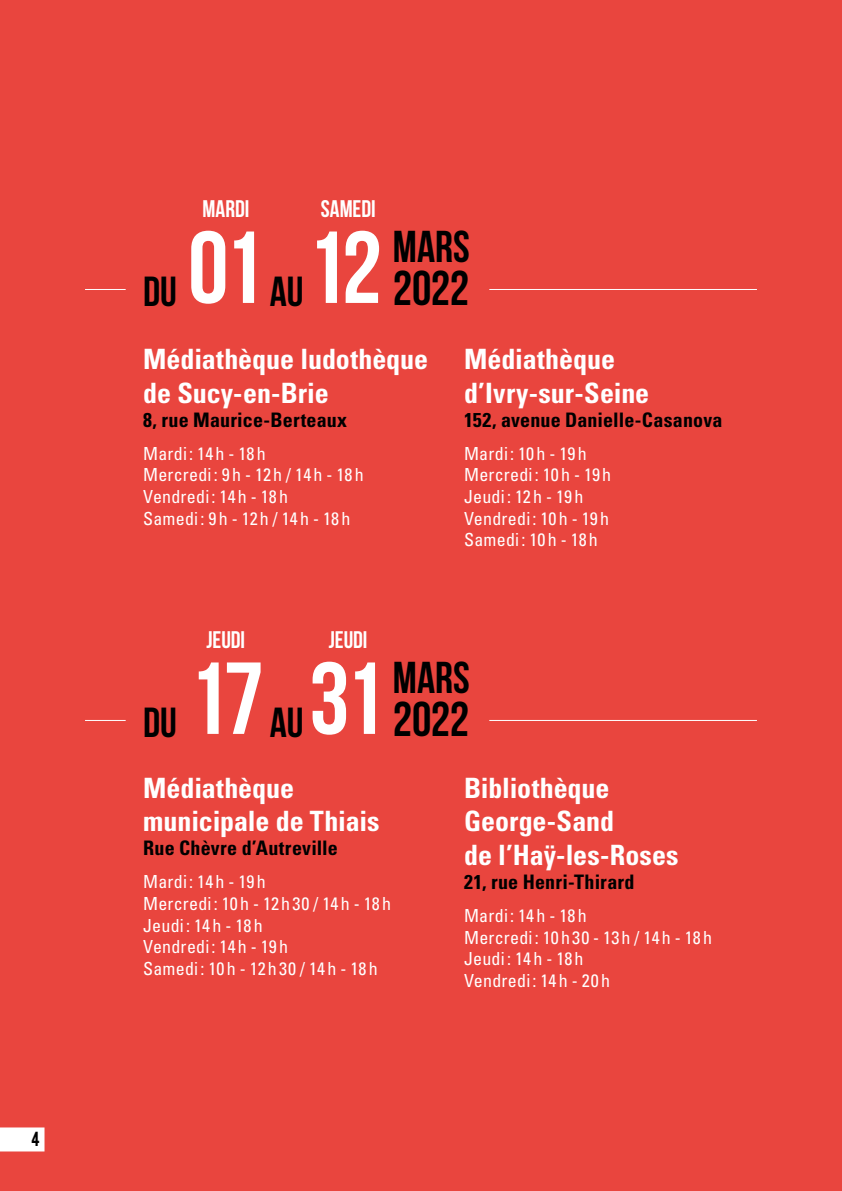
<style>
.page{position:relative;width:842px;height:1191px;background:#e9453e}
.page>*{position:absolute;margin:0;border:0;box-sizing:border-box;transform-origin:0 0}
.t1{font:700 102px "Bebas Neue";color:#fff}
.t2{font:700 48.8px "Bebas Neue";letter-spacing:-.005em;color:#000}
.t3{font:700 44.6px "Bebas Neue";letter-spacing:.005em;color:#000}
.t4{font:700 42px "Bebas Neue";letter-spacing:-.005em;color:#000}
.t5{font:700 condensed 28px/33.6px "Univers LT Std";color:#fff}
.t6{font:700 24px "Bebas Neue";color:#fff}
.t7{font:700 condensed 20px "Univers LT Std";letter-spacing:.01em;color:#000}
.t8{font:condensed 18px/21.6px "Univers LT Std";letter-spacing:.01em;color:#fff}
.t9{font:16px "Bebas";color:#000}
</style>
<div class="page">
<hr style="left:85px;top:289px;width:41px;height:1px;background:#fff">
<hr style="left:489px;top:289px;width:268px;height:1px;background:#fff">
<hr style="left:85px;top:720px;width:41px;height:1px;background:#fff">
<hr style="left:489px;top:720px;width:268px;height:1px;background:#fff">
<div style="left:0;top:1127px;width:45px;height:24px;background:#fff"></div>
<p class="t9" style="left:31px;top:1126px;width:10px">4</p>
<h3 class="t6" style="left:321px;top:196px;width:56px">SAMEDI</h3>
<h1 class="t1" style="left:188px;top:212px;width:195px">01 12</h1>
<h3 class="t6" style="left:202px;top:196px;width:49px">MARDI</h3>
<h3 class="t4" style="left:143px;top:268px;width:35px">DU</h3>
<h3 class="t4" style="left:270px;top:268px;width:35px">AU</h3>
<h3 class="t3" style="left:393px;top:222px;width:79px">MARS</h3>
<h2 class="t2" style="left:393px;top:261px;width:78px">2022</h2>
<h3 class="t5" style="left:143px;top:342px;width:287px">Médiathèque ludothèque de Sucy-en-Brie</h3>
<p class="t7" style="left:143px;top:407px;width:206px">8, rue Maurice-Berteaux</p>
<p class="t8" style="left:143px;top:442px;width:222px">Mardi : 14 h - 18h<br>Mercredi: 9h - 12h / 14h - 18h<br>Vendredi : 14 h - 18h<br>Samedi : 9h - 12h / 14h - 18h</p>
<h3 class="t5" style="left:464px;top:342px;width:187px">Médiathèque d’Ivry-sur-Seine</h3>
<p class="t7" style="left:464px;top:407px;width:260px">152, avenue Danielle-Casanova</p>
<p class="t8" style="left:464px;top:442px;width:149px">Mardi : 10 h - 19 h<br>Mercredi : 10 h - 19 h<br>Jeudi : 12h - 19 h<br>Vendredi : 10 h - 19h<br>Samedi : 10 h - 18h</p>
<h3 class="t6" style="left:329px;top:627px;width:40px">JEUDI</h3>
<h1 class="t1" style="left:188px;top:642px;width:198px">17 31</h1>
<h3 class="t6" style="left:207px;top:627px;width:40px">JEUDI</h3>
<h3 class="t4" style="left:143px;top:699px;width:35px">DU</h3>
<h3 class="t4" style="left:270px;top:699px;width:35px">AU</h3>
<h3 class="t3" style="left:393px;top:653px;width:79px">MARS</h3>
<h2 class="t2" style="left:393px;top:692px;width:78px">2022</h2>
<h3 class="t5" style="left:143px;top:771px;width:238px">Médiathèque municipale de Thiais</h3>
<p class="t7" style="left:143px;top:836px;width:196px">Rue Chèvre d’Autreville</p>
<p class="t8" style="left:143px;top:871px;width:249px">Mardi : 14 h - 19 h<br>Mercredi: 10h - 12h30 / 14h - 18h<br>Jeudi : 14h - 18h<br>Vendredi : 14 h - 19h<br>Samedi: 10h - 12h30 / 14h - 18h</p>
<h3 class="t5" style="left:464px;top:771px;width:216px">Bibliothèque<br>George-Sand<br>de l’Haÿ-les-Roses</h3>
<p class="t7" style="left:464px;top:869px;width:172px">21, rue Henri-Thirard</p>
<p class="t8" style="left:464px;top:904px;width:250px">Mardi : 14 h - 18h<br>Mercredi: 10h30 - 13h / 14h - 18h<br>Jeudi : 14h - 18h<br>Vendredi : 14h - 20 h</p>
</div>
